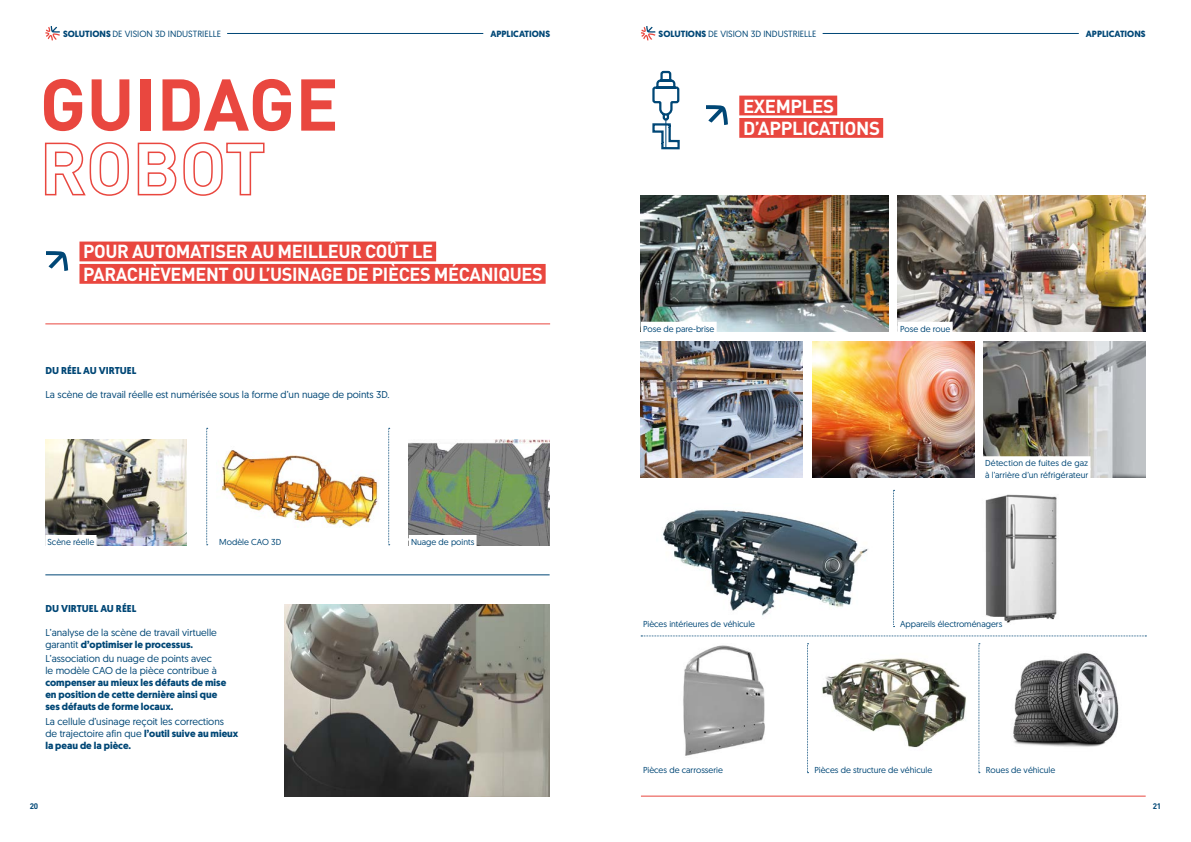
<style>
.page{position:relative;width:1191px;height:842px;background:#fff}
.page>*{position:absolute;margin:0;border:0;box-sizing:border-box;transform-origin:0 0}
.t1{font:700 72px/64px "DIN Pro";color:#e9473f}
.t2{font:700 18.7px/22.4px "DIN Pro";letter-spacing:-.02em;color:#fff}
.t3{font:10px/12px "Geomanist";color:#004776}
.t4{font:700 10px/12px "Geomanist";color:#004776}
.t5{font:9px "Geomanist";color:#004776}
.t6{font:700 9px "Geomanist";color:#004776}
.LegendePhoto{font:8.7px/11.5px "Geomanist";color:#004776}
.t7{font:700 8px "DIN Pro";color:#004776}
.s1{font-weight:700}
.s2{font-weight:400}
</style>
<div class="page">
<img style="left:641px;top:195px;width:247px;height:137px">
<img style="left:663px;top:510px;width:205px;height:106px">
<img style="left:641px;top:341px;width:162px;height:137px">
<img style="left:683px;top:645px;width:82px;height:111px">
<img style="left:898px;top:195px;width:247px;height:137px">
<img style="left:985px;top:494px;width:72px;height:129px">
<img style="left:983px;top:341px;width:162px;height:137px">
<img style="left:1013px;top:653px;width:106px;height:94px">
<img style="left:812px;top:341px;width:162px;height:137px">
<img style="left:822px;top:658px;width:144px;height:90px">
<img style="left:409px;top:440px;width:140px;height:105px">
<img style="left:221px;top:450px;width:158px;height:77px">
<img style="left:45px;top:440px;width:141px;height:105px">
<img style="left:284px;top:605px;width:265px;height:192px">
<svg style="left:641px;top:26px;width:14px;height:14px"></svg>
<svg style="left:45px;top:26px;width:15px;height:14px"></svg>
<hr style="left:227px;top:33px;width:256px;height:1px;background:#004776">
<hr style="left:822px;top:33px;width:256px;height:1px;background:#004776">
<hr style="left:641px;top:796px;width:504px;height:1px;background:#e9473f">
<hr style="left:45px;top:323px;width:505px;height:1px;background:#e9473f">
<svg style="left:652px;top:70px;width:28px;height:80px"></svg>
<hr style="left:45px;top:575px;width:504px;height:1px;background:#004776">
<svg style="left:206px;top:428px;width:2px;height:117px"></svg>
<svg style="left:388px;top:428px;width:2px;height:117px"></svg>
<svg style="left:893px;top:490px;width:1px;height:137px"></svg>
<svg style="left:807px;top:643px;width:1px;height:130px"></svg>
<svg style="left:978px;top:643px;width:2px;height:130px"></svg>
<svg style="left:641px;top:636px;width:505px;height:1px"></svg>
<div style="left:739px;top:96px;width:98px;height:19px;background:#e9473f"></div>
<div style="left:739px;top:118px;width:144px;height:20px;background:#e9473f"></div>
<svg style="left:706px;top:105px;width:22px;height:20px"></svg>
<div style="left:641px;top:322px;width:75px;height:14px;background:#fff"></div>
<div style="left:898px;top:322px;width:54px;height:14px;background:#fff"></div>
<div style="left:898px;top:617px;width:106px;height:14px;background:#fff"></div>
<div style="left:79px;top:242px;width:357px;height:19px;background:#e9473f"></div>
<div style="left:79px;top:264px;width:466px;height:20px;background:#e9473f"></div>
<svg style="left:46px;top:251px;width:22px;height:20px"></svg>
<div style="left:409px;top:535px;width:67px;height:14px;background:#fff"></div>
<div style="left:45px;top:535px;width:51px;height:14px;background:#fff"></div>
<div style="left:983px;top:456px;width:107px;height:14px;background:#fff"></div>
<div style="left:983px;top:468px;width:107px;height:14px;background:#fff"></div>
<p class="t5" style="left:63px;top:28px;width:159px"><span class="s1">SOLUTIONS</span> DE VISION 3D INDUSTRIELLE</p>
<p class="t5" style="left:658px;top:28px;width:159px"><span class="s1">SOLUTIONS</span> DE VISION 3D INDUSTRIELLE</p>
<p class="t6" style="left:490px;top:28px;width:61px">APPLICATIONS</p>
<p class="t6" style="left:1085px;top:28px;width:61px">APPLICATIONS</p>
<p class="t1" style="left:40px;top:64px;width:301px">GUIDAGE<br>ROBOT</p>
<p class="t2" style="left:83px;top:238px;width:461px">POUR AUTOMATISER AU MEILLEUR COÛT LE<br>PARACHÈVEMENT OU L’USINAGE DE PIÈCES MÉCANIQUES</p>
<p class="t4" style="left:45px;top:365px;width:92px">DU RÉEL AU VIRTUEL</p>
<p class="t3" style="left:45px;top:388px;width:346px">La scène de travail réelle est numérisée sous la forme d’un nuage de points 3D.</p>
<p class="LegendePhoto" style="left:48px;top:536px;width:48px">Scène réelle</p>
<p class="LegendePhoto" style="left:219px;top:536px;width:64px">Modèle CAO 3D</p>
<p class="LegendePhoto" style="left:411px;top:536px;width:65px">Nuage de points</p>
<p class="t4" style="left:45px;top:602px;width:92px">DU VIRTUEL AU RÉEL</p>
<p class="t3" style="left:45px;top:626px;width:173px">L’analyse de la scène de travail virtuelle garantit <span class="s1">d’optimiser le processus.</span></p>
<p class="t4" style="left:45px;top:653px;width:182px"><span class="s2">L’association du nuage de points avec<br>le modèle CAO de la pièce contribue à </span>compenser au mieux les défauts de mise en position de cette dernière ainsi que ses défauts de forme locaux.</p>
<p class="t3" style="left:45px;top:715px;width:194px">La cellule d’usinage reçoit les corrections<br>de trajectoire afin que <span class="s1">l’outil suive au mieux la peau de la pièce.</span></p>
<p class="t2" style="left:743px;top:92px;width:139px">EXEMPLES<br>D’APPLICATIONS</p>
<p class="LegendePhoto" style="left:643px;top:323px;width:73px">Pose de pare-brise</p>
<p class="LegendePhoto" style="left:643px;top:618px;width:114px">Pièces intérieures de véhicule</p>
<p class="LegendePhoto" style="left:900px;top:323px;width:52px">Pose de roue</p>
<p class="LegendePhoto" style="left:985px;top:457px;width:105px">Détection de fuites de gaz à l’arrière d’un réfrigérateur</p>
<p class="LegendePhoto" style="left:900px;top:618px;width:104px">Appareils électroménagers</p>
<p class="LegendePhoto" style="left:643px;top:764px;width:81px">Pièces de carrosserie</p>
<p class="LegendePhoto" style="left:814px;top:764px;width:119px">Pièces de structure de véhicule</p>
<p class="LegendePhoto" style="left:985px;top:764px;width:71px">Roues de véhicule</p>
<p class="t7" style="left:30px;top:800px;width:10px">20</p>
<p class="t7" style="left:1152px;top:800px;width:10px">21</p>
</div>
